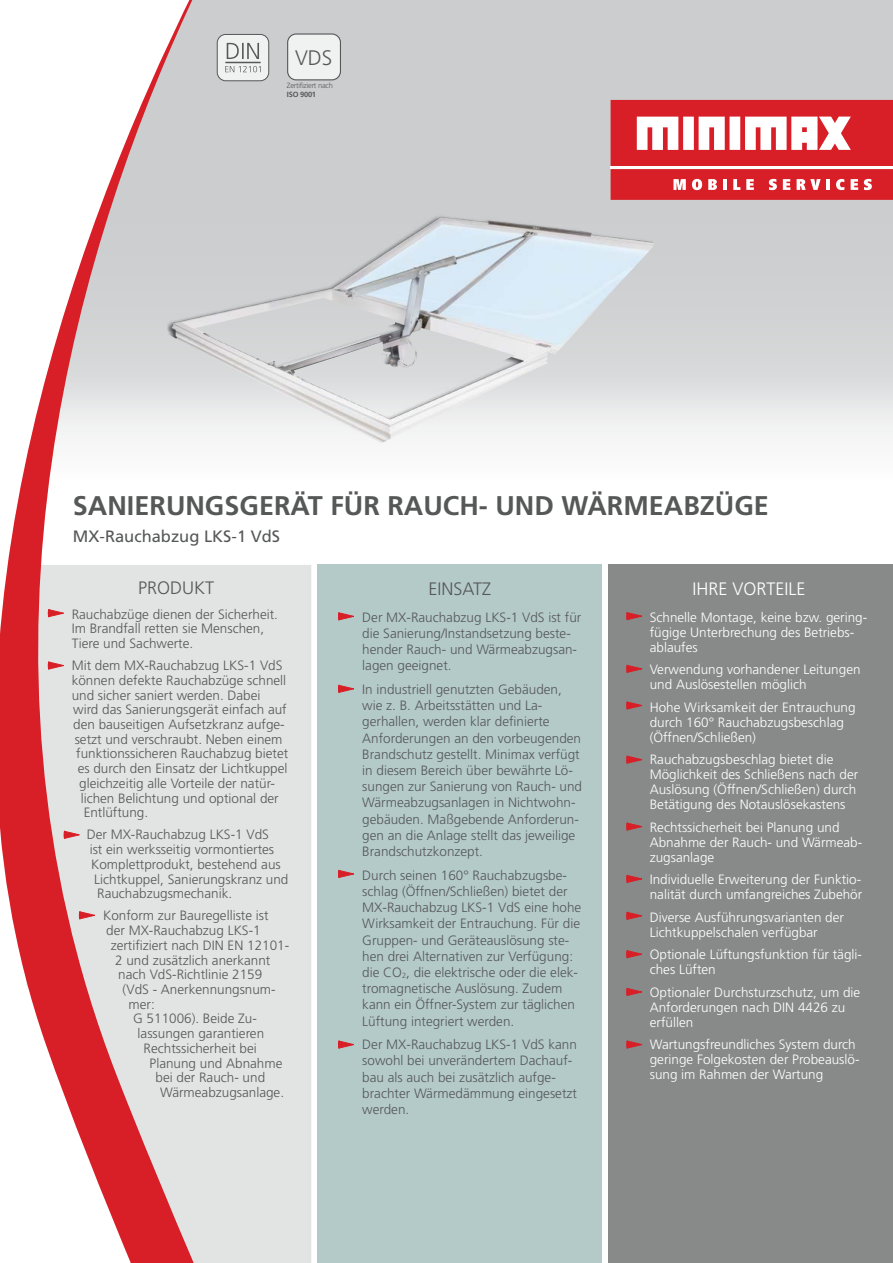
<style>
.page{position:relative;width:893px;height:1263px;background:#fff}
.page>*{position:absolute;margin:0;border:0;box-sizing:border-box;transform-origin:0 0}
.t1{font:700 27px "Frutiger CE";color:#565858}
.t2{font:300 21px "Frutiger CE";color:#565858}
.t3{font:300 18px "Frutiger CE";color:#565858}
.t4{font:300 18px "Frutiger CE";color:#fff}
.t5{font:16.5px "Frutiger CE";color:#565858}
.t6{font:300 13.5px/16.2px "Frutiger CE";color:#565858}
.t7{font:300 13.5px/15px "Frutiger CE";color:#fff}
.t8{font:300 7.5px "Frutiger CE";letter-spacing:-.03em;color:#565858}
.t9{font:700 7.5px "Frutiger CE";letter-spacing:-.03em;color:#565858}
</style>
<div class="page">
<img style="left:199px;top:0;width:694px;height:444px">
<div style="left:199px;top:565px;width:112px;height:698px;background:#e2e4e4"></div>
<div style="left:317px;top:565px;width:285px;height:698px;background:#b4cac9"></div>
<div style="left:608px;top:565px;width:285px;height:698px;background:#888a8a"></div>
<svg style="left:611px;top:100px;width:282px;height:67px"></svg>
<div style="left:611px;top:169px;width:282px;height:31px;background:#d81f27"></div>
<svg style="left:673px;top:179px;width:13px;height:11px"></svg>
<svg style="left:692px;top:179px;width:10px;height:11px"></svg>
<svg style="left:708px;top:179px;width:9px;height:11px"></svg>
<hr style="left:723px;top:179px;width:4px;height:11px;background:#fff">
<svg style="left:733px;top:179px;width:7px;height:11px"></svg>
<svg style="left:746px;top:179px;width:8px;height:11px"></svg>
<svg style="left:769px;top:179px;width:8px;height:11px"></svg>
<svg style="left:783px;top:179px;width:7px;height:11px"></svg>
<svg style="left:797px;top:179px;width:24px;height:11px"></svg>
<hr style="left:826px;top:179px;width:4px;height:11px;background:#fff">
<svg style="left:836px;top:179px;width:8px;height:11px"></svg>
<svg style="left:851px;top:179px;width:7px;height:11px"></svg>
<svg style="left:864px;top:179px;width:8px;height:11px"></svg>
<hr style="left:611px;top:167px;width:282px;height:2px;background:#fff">
<svg style="left:0;top:0;width:199px;height:1263px"></svg>
<svg style="left:48px;top:609px;width:17px;height:8px"></svg>
<img style="left:163px;top:212px;width:492px;height:231px">
<svg style="left:338px;top:685px;width:16px;height:8px"></svg>
<svg style="left:627px;top:612px;width:15px;height:8px"></svg>
<svg style="left:627px;top:950px;width:15px;height:8px"></svg>
<svg style="left:627px;top:875px;width:15px;height:8px"></svg>
<svg style="left:627px;top:912px;width:15px;height:8px"></svg>
<svg style="left:627px;top:823px;width:16px;height:7px"></svg>
<svg style="left:627px;top:756px;width:15px;height:7px"></svg>
<svg style="left:627px;top:665px;width:15px;height:8px"></svg>
<svg style="left:338px;top:612px;width:16px;height:8px"></svg>
<svg style="left:64px;top:831px;width:17px;height:8px"></svg>
<svg style="left:627px;top:702px;width:16px;height:7px"></svg>
<svg style="left:79px;top:911px;width:17px;height:8px"></svg>
<svg style="left:627px;top:988px;width:15px;height:8px"></svg>
<svg style="left:338px;top:870px;width:16px;height:8px"></svg>
<svg style="left:338px;top:1041px;width:16px;height:7px"></svg>
<div style="left:217px;top:34px;width:52px;height:47px;background:#f0f2f1;border-radius:9px"></div>
<div style="left:217px;top:34px;width:52px;height:47px;border:1px solid #565858;border-radius:9px"></div>
<svg style="left:227px;top:43px;width:32px;height:16px"></svg>
<hr style="left:225px;top:62px;width:36px;height:1px;background:#565858">
<svg style="left:225px;top:66px;width:36px;height:6px"></svg>
<div style="left:288px;top:34px;width:52px;height:46px;background:#f0f2f1;border-radius:9px"></div>
<div style="left:287px;top:33px;width:54px;height:47px;border:1px solid #565858;border-radius:9px"></div>
<svg style="left:627px;top:1041px;width:16px;height:7px"></svg>
<h2 class="t2" style="left:295px;top:46px;width:39px">VDS</h2>
<p class="t8" style="left:287px;top:81px;width:47px">Zertifiziert nach</p>
<p class="t9" style="left:287px;top:89px;width:31px">ISO 9001</p>
<h1 class="t1" style="left:73px;top:490px;width:697px">SANIERUNGSGERÄT FÜR RAUCH- UND WÄRMEABZÜGE</h1>
<p class="t5" style="left:73px;top:527px;width:209px">MX-Rauchabzug LKS-1 VdS</p>
<h3 class="t3" style="left:138px;top:577px;width:78px">PRODUKT</h3>
<h3 class="t3" style="left:428px;top:578px;width:64px">EINSATZ</h3>
<h3 class="t4" style="left:692px;top:578px;width:115px">IHRE VORTEILE</h3>
<p class="t6" style="left:362px;top:609px;width:221px">Der MX-Rauchabzug LKS-1 VdS ist für die Sanierung/Instandsetzung beste&shy;hender Rauch- und Wärmeabzugsan&shy;lagen geeignet.</p>
<p class="t6" style="left:362px;top:681px;width:221px">In industriell genutzten Gebäuden, wie z. B. Arbeitsstätten und La&shy;gerhallen, werden klar definierte Anforderungen an den vorbeugenden Brandschutz gestellt. Minimax verfügt in diesem Bereich über bewährte Lö&shy;sungen zur Sanierung von Rauch- und Wärmeabzugsanlagen in Nichtwohn&shy;gebäuden. Maßgebende Anforderun&shy;gen an die Anlage stellt das jeweilige Brandschutzkonzept.</p>
<p class="t6" style="left:362px;top:867px;width:221px">Durch seinen 160° Rauchabzugsbe&shy;schlag (Öffnen/Schließen) bietet der MX-Rauchabzug LKS-1 VdS eine hohe Wirksamkeit der Entrauchung. Für die Gruppen- und Geräteauslösung ste&shy;hen drei Alternativen zur Verfügung: die CO<sub>2</sub>, die elektrische oder die elek&shy;tromagnetische Auslösung. Zudem kann ein Öffner-System zur täglichen Lüftung integriert werden.</p>
<p class="t6" style="left:362px;top:1036px;width:216px">Der MX-Rauchabzug LKS-1 VdS kann sowohl bei unverändertem Dachauf&shy;bau als auch bei zusätzlich aufge&shy;brachter Wärmedämmung eingesetzt werden.</p>
<p class="t6" style="left:72px;top:606px;width:208px;line-height:14.7px">Rauchabzüge dienen der Sicherheit.<br>Im Brandfall retten sie Menschen,<br>Tiere und Sachwerte.</p>
<p class="t6" style="left:72px;top:657px;width:212px">Mit dem MX-Rauchabzug LKS-1 VdS</p>
<p class="t6" style="left:72px;top:672px;width:216px">können defekte Rauchabzüge schnell</p>
<p class="t6" style="left:72px;top:687px;width:190px">und sicher saniert werden. Dabei</p>
<p class="t6" style="left:73px;top:701px;width:215px">wird das Sanierungsgerät einfach auf</p>
<p class="t6" style="left:73px;top:716px;width:213px">den bauseitigen Aufsetzkranz aufge-</p>
<p class="t6" style="left:75px;top:731px;width:209px">setzt und verschraubt. Neben einem</p>
<p class="t6" style="left:76px;top:745px;width:214px">funktionssicheren Rauchabzug bietet</p>
<p class="t6" style="left:78px;top:760px;width:211px">es durch den Einsatz der Lichtkuppel</p>
<p class="t6" style="left:79px;top:775px;width:197px">gleichzeitig alle Vorteile der natür-</p>
<p class="t6" style="left:81px;top:790px;width:200px">lichen Belichtung und optional der</p>
<p class="t6" style="left:84px;top:804px;width:66px">Entlüftung.</p>
<p class="t6" style="left:87px;top:826px;width:184px">Der MX-Rauchabzug LKS-1 VdS</p>
<p class="t6" style="left:90px;top:841px;width:186px">ist ein werksseitig vormontiertes</p>
<p class="t6" style="left:91px;top:856px;width:191px">Komplettprodukt, bestehend aus</p>
<p class="t6" style="left:94px;top:871px;width:196px">Lichtkuppel, Sanierungskranz und</p>
<p class="t6" style="left:97px;top:885px;width:137px">Rauchabzugsmechanik.</p>
<p class="t6" style="left:103px;top:907px;width:167px">Konform zur Bauregelliste ist</p>
<p class="t6" style="left:106px;top:922px;width:156px">der MX-Rauchabzug LKS-1</p>
<p class="t6" style="left:111px;top:937px;width:180px">zertifiziert nach DIN EN 12101-</p>
<p class="t6" style="left:115px;top:952px;width:157px">2 und zusätzlich anerkannt</p>
<p class="t6" style="left:118px;top:966px;width:146px">nach VdS-Richtlinie 2159</p>
<p class="t6" style="left:123px;top:981px;width:155px">(VdS - Anerkennungsnum-</p>
<p class="t6" style="left:129px;top:996px;width:28px">mer:</p>
<p class="t6" style="left:133px;top:1010px;width:125px">G 511006). Beide Zu-</p>
<p class="t6" style="left:138px;top:1025px;width:128px">lassungen garantieren</p>
<p class="t6" style="left:144px;top:1040px;width:115px">Rechtssicherheit bei</p>
<p class="t6" style="left:150px;top:1054px;width:134px">Planung und Abnahme</p>
<p class="t6" style="left:156px;top:1069px;width:111px">bei der Rauch- und</p>
<p class="t6" style="left:160px;top:1084px;width:126px">Wärmeabzugsanlage.</p>
<p class="t7" style="left:650px;top:609px;width:219px">Schnelle Montage, keine bzw. gering&shy;fügige Unterbrechung des Betriebs&shy;ablaufes</p>
<p class="t7" style="left:650px;top:662px;width:212px">Verwendung vorhandener Leitungen und Auslösestellen möglich</p>
<p class="t7" style="left:650px;top:699px;width:207px">Hohe Wirksamkeit der Entrauchung durch 160° Rauchabzugsbeschlag (Öffnen/Schließen)</p>
<p class="t7" style="left:650px;top:752px;width:210px">Rauchabzugsbeschlag bietet die Möglichkeit des Schließens nach der Auslösung (Öffnen/Schließen) durch Betätigung des Notauslösekastens</p>
<p class="t7" style="left:650px;top:819px;width:214px">Rechtssicherheit bei Planung und<br>Abnahme der Rauch- und Wärmeab&shy;zugsanlage</p>
<p class="t7" style="left:650px;top:872px;width:214px">Individuelle Erweiterung der Funktio&shy;nalität durch umfangreiches Zubehör</p>
<p class="t7" style="left:650px;top:909px;width:196px">Diverse Ausführungsvarianten der<br>Lichtkuppelschalen verfügbar</p>
<p class="t7" style="left:650px;top:947px;width:214px">Optionale Lüftungsfunktion für tägli&shy;ches Lüften</p>
<p class="t7" style="left:650px;top:984px;width:212px">Optionaler Durchsturzschutz, um die<br>Anforderungen nach DIN 4426 zu erfüllen</p>
<p class="t7" style="left:650px;top:1037px;width:211px">Wartungsfreundliches System durch geringe Folgekosten der Probeauslö&shy;sung im Rahmen der Wartung</p>
</div>
